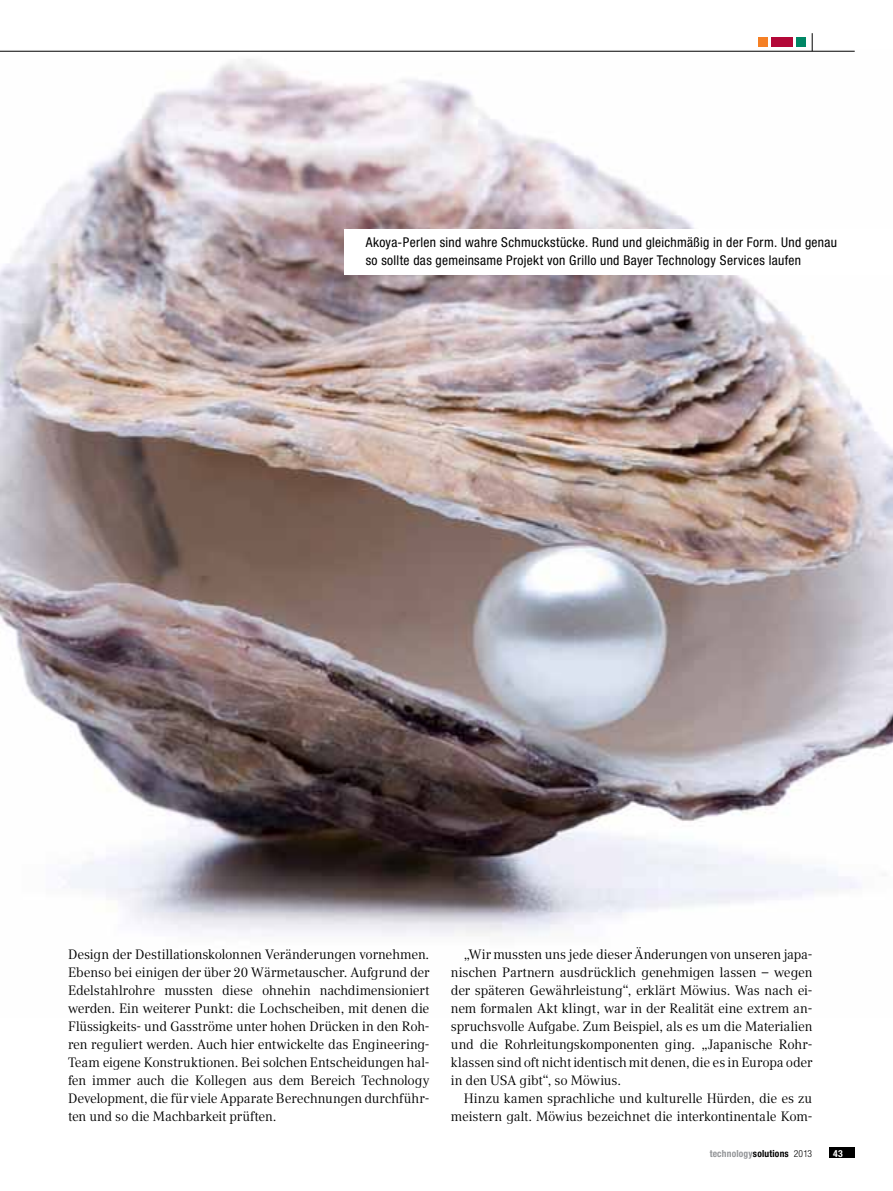
<style>
.page{position:relative;width:893px;height:1191px;background:#fff}
.page>*{position:absolute;margin:0;border:0;box-sizing:border-box;transform-origin:0 0}
.t1{font:13.5px/18px "Compatil Text LT Pro";letter-spacing:-.015em;color:#000;text-align:justify}
.t2{font:condensed 13.5px/18px "Helvetica Neue LT Pro";letter-spacing:.025em;color:#000}
.t3{font:700 condensed 9.75px "Helvetica Neue LT Pro";letter-spacing:.02em;color:#939598}
.t4{font:700 condensed 9.75px "Helvetica Neue LT Pro";color:#fff}
.s1{color:#000}
.s2{font-weight:300;color:#000}
</style>
<div class="page">
<img style="left:0;top:49px;width:893px;height:887px">
<div style="left:344px;top:229px;width:549px;height:45px;background:#fff"></div>
<hr style="left:0;top:51px;width:855px;height:1px;background:#000">
<div style="left:829px;top:1147px;width:25px;height:11px;background:#000"></div>
<svg style="left:812px;top:33px;width:1px;height:18px"></svg>
<div style="left:796px;top:37px;width:9px;height:9px;background:#008765"></div>
<div style="left:771px;top:37px;width:22px;height:9px;background:#b30838"></div>
<div style="left:759px;top:37px;width:9px;height:9px;background:#f58025"></div>
<p class="t2" style="left:366px;top:233px;width:473px">Akoya-Perlen sind wahre Schmuckstücke. Rund und gleichmäßig in der Form. Und genau so sollte das gemeinsame Projekt von Grillo und Bayer Technology Services laufen</p>
<p class="t1" style="left:68px;top:945px;width:363px">Design der Destillationskolonnen Veränderungen vornehmen.<br>Ebenso bei einigen der über 20 Wärmetauscher. Aufgrund der Edelstahlrohre mussten diese ohnehin nachdimensioniert werden. Ein weiterer Punkt: die Lochscheiben, mit denen die Flüssigkeits- und Gasströme unter hohen Drücken in den Roh&shy;ren reguliert werden. Auch hier entwickelte das Engineering-Team eigene Konstruktionen. Bei solchen Entscheidungen hal&shy;fen immer auch die Kollegen aus dem Bereich Technology Development, die für viele Apparate Berechnungen durchführ&shy;ten und so die Machbarkeit prüften.</p>
<p class="t1" style="left:451px;top:945px;width:363px;text-indent:13px">„Wir mussten uns jede dieser Änderungen von unseren japa&shy;nischen Partnern ausdrücklich genehmigen lassen – wegen der späteren Gewährleistung“, erklärt Möwius. Was nach ei&shy;nem formalen Akt klingt, war in der Realität eine extrem an&shy;spruchsvolle Aufgabe. Zum Beispiel, als es um die Materialien und die Rohrleitungskomponenten ging. „Japanische Rohr&shy;klassen sind oft nicht identisch mit denen, die es in Europa oder in den USA gibt“, so Möwius.</p>
<p class="t1" style="left:451px;top:1089px;width:363px;text-align:right">Hinzu kamen sprachliche und kulturelle Hürden, die es zu meistern galt. Möwius bezeichnet die interkontinentale Kom-</p>
<p class="t3" style="left:710px;top:1147px;width:104px">technology<span class="s1">solutions</span> <span class="s2">2013</span></p>
<p class="t4" style="left:833px;top:1147px;width:11px">43</p>
</div>
